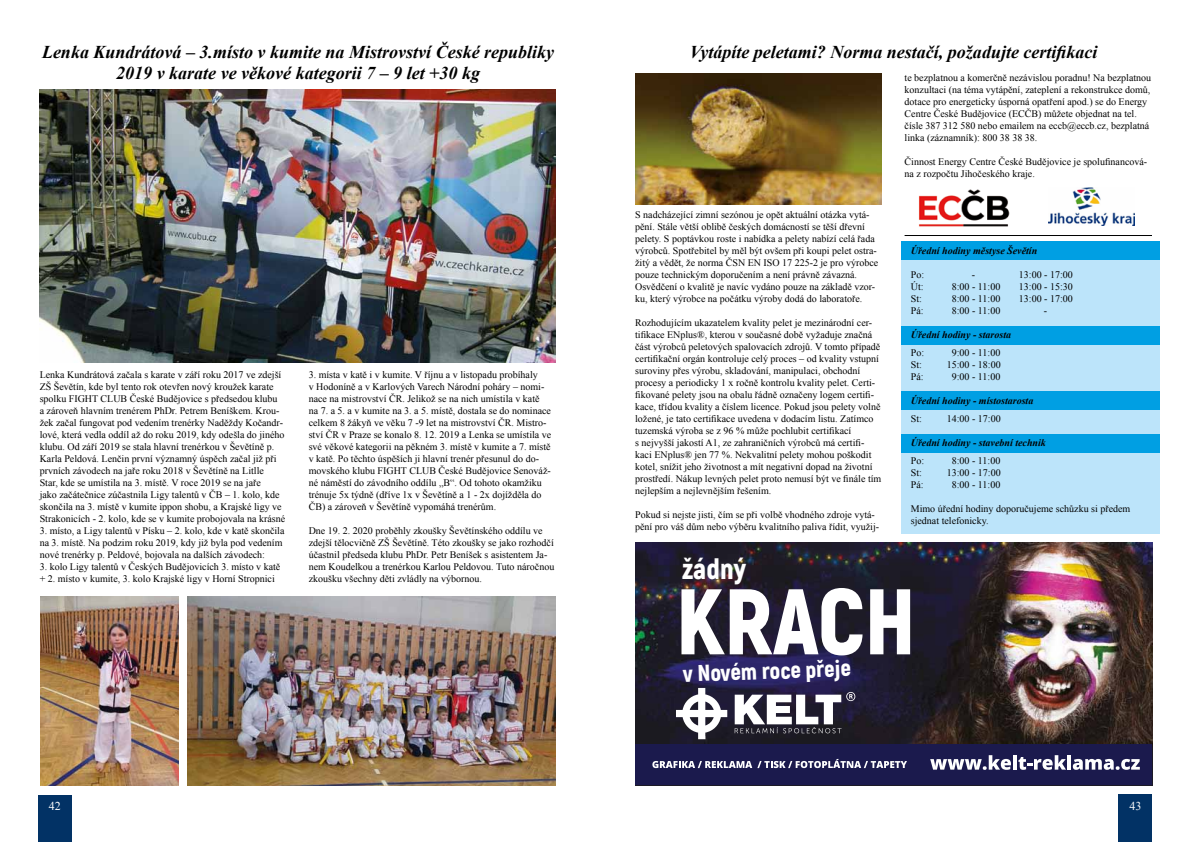
<style>
.page{position:relative;width:1191px;height:842px;background:#fff}
.page>*{position:absolute;margin:0;border:0;box-sizing:border-box;transform-origin:0 0}
.t1{font:900 92.9px "Akrobat";letter-spacing:-.005em;color:#fff}
.t2{font:900 28.6px "Akrobat";color:#fff}
.t3{font:900 22.8px "Akrobat";color:#fff}
.t4{font:italic 700 18px/21.6px "Times New Roman";color:#000;text-align:center}
.t5{font:12px "Times New Roman";color:#fff}
.t6{font:10px/12px "Times New Roman";color:#000}
.t7{font:italic 700 10px "Times New Roman";color:#000}
</style>
<div class="page">
<div style="left:38px;top:795px;width:34px;height:47px;background:#023265"></div>
<div style="left:1118px;top:794px;width:34px;height:48px;background:#023265"></div>
<img style="left:188px;top:597px;width:367px;height:188px">
<img style="left:40px;top:597px;width:139px;height:188px">
<img style="left:39px;top:89px;width:516px;height:274px">
<img style="left:919px;top:189px;width:91px;height:38px">
<img style="left:635px;top:74px;width:247px;height:130px">
<img style="left:1048px;top:188px;width:86px;height:38px">
<div style="left:901px;top:252px;width:258px;height:282px;background:#bce4fa"></div>
<div style="left:901px;top:241px;width:258px;height:19px;background:#009fe3"></div>
<div style="left:901px;top:326px;width:258px;height:19px;background:#009fe3"></div>
<div style="left:901px;top:391px;width:258px;height:19px;background:#009fe3"></div>
<div style="left:901px;top:434px;width:258px;height:18px;background:#009fe3"></div>
<hr style="left:904px;top:235px;width:248px;height:1px;background:#000">
<img style="left:635px;top:542px;width:517px;height:202px">
<svg style="left:676px;top:688px;width:51px;height:51px"></svg>
<svg style="left:734px;top:692px;width:121px;height:41px"></svg>
<div style="left:635px;top:744px;width:517px;height:41px;background:#1b1a4d"></div>
<svg style="left:652px;top:759px;width:255px;height:9px"></svg>
<svg style="left:930px;top:755px;width:81px;height:15px"></svg>
<hr style="left:1013px;top:755px;width:3px;height:15px;background:#fff">
<svg style="left:1018px;top:755px;width:48px;height:15px"></svg>
<hr style="left:1067px;top:755px;width:3px;height:15px;background:#fff">
<svg style="left:1072px;top:759px;width:67px;height:11px"></svg>
<h3 class="t4" style="left:42px;top:40px;width:514px">Lenka Kundrátová – 3.místo v kumite na Mistrovství České republiky<br>2019 v karate ve věkové kategorii 7 – 9 let +30 kg</h3>
<p class="t6" style="left:40px;top:369px;width:247px">Lenka Kundrátová začala s karate v září roku 2017 ve zdejší ZŠ Ševětín, kde byl tento rok otevřen nový kroužek karate spolku FIGHT CLUB České Budějovice s předsedou klubu<br>a zároveň hlavním trenérem PhDr. Petrem Beníškem. Krou&shy;žek začal fungovat pod vedením trenérky Naděždy Kočandr&shy;lové, která vedla oddíl až do roku 2019, kdy odešla do jiného klubu. Od září 2019 se stala hlavní trenérkou v Ševětíně p.<br>Karla Peldová. Lenčin první významný úspěch začal již při prvních závodech na jaře roku 2018 v Ševětíně na Litlle<br>Star, kde se umístila na 3. místě. V roce 2019 se na jaře<br>jako začátečnice zúčastnila Ligy talentů v ČB – 1. kolo, kde skončila na 3. místě v kumite ippon shobu, a Krajské ligy ve Strakonicích - 2. kolo, kde se v kumite probojovala na krásné</p>
<p class="t6" style="left:40px;top:525px;width:246px">3. místo, a Ligy talentů v Písku – 2. kolo, kde v katě skončila na 3. místě. Na podzim roku 2019, kdy již byla pod vedením nové trenérky p. Peldové, bojovala na dalších závodech:</p>
<p class="t6" style="left:40px;top:561px;width:242px">3. kolo Ligy talentů v Českých Budějovicích 3. místo v katě + 2. místo v kumite, 3. kolo Krajské ligy v Horní Stropnici</p>
<p class="t6" style="left:309px;top:369px;width:244px">3. místa v katě i v kumite. V říjnu a v listopadu probíhaly<br>v Hodoníně a v Karlových Varech Národní poháry – nomi&shy;nace na mistrovství ČR. Jelikož se na nich umístila v katě na 7. a 5. a v kumite na 3. a 5. místě, dostala se do nominace celkem 8 žákyň ve věku 7 -9 let na mistrovství ČR. Mistro&shy;ství ČR v Praze se konalo 8. 12. 2019 a Lenka se umístila ve své věkové kategorii na pěkném 3. místě v kumite a 7. místě v katě. Po těchto úspěších ji hlavní trenér přesunul do do&shy;movského klubu FIGHT CLUB České Budějovice Senováž&shy;né náměstí do závodního oddílu „B“. Od tohoto okamžiku trénuje 5x týdně (dříve 1x v Ševětíně a 1 - 2x dojížděla do ČB) a zároveň v Ševětíně vypomáhá trenérům.</p>
<p class="t6" style="left:309px;top:525px;width:247px">Dne 19. 2. 2020 proběhly zkoušky Ševětínského oddílu ve zdejší tělocvičně ZŠ Ševětíně. Této zkoušky se jako rozhodčí účastnil předseda klubu PhDr. Petr Beníšek s asistentem Ja&shy;nem Koudelkou a trenérkou Karlou Peldovou. Tuto náročnou zkoušku všechny děti zvládly na výbornou.</p>
<h3 class="t4" style="left:689px;top:40px;width:409px">Vytápíte peletami? Norma nestačí, požadujte certifikaci</h3>
<p class="t6" style="left:635px;top:209px;width:245px">S nadcházející zimní sezónou je opět aktuální otázka vytá&shy;pění. Stále větší oblibě českých domácností se těší dřevní pelety. S poptávkou roste i nabídka a pelety nabízí celá řada výrobců. Spotřebitel by měl být ovšem při koupi pelet ostra&shy;žitý a vědět, že norma ČSN EN ISO 17 225-2 je pro výrobce pouze technickým doporučením a není právně závazná.<br>Osvědčení o kvalitě je navíc vydáno pouze na základě vzor&shy;ku, který výrobce na počátku výroby dodá do laboratoře.</p>
<p class="t6" style="left:635px;top:317px;width:248px">Rozhodujícím ukazatelem kvality pelet je mezinárodní cer&shy;tifikace ENplus®, kterou v současné době vyžaduje značná část výrobců peletových spalovacích zdrojů. V tomto případě certifikační orgán kontroluje celý proces – od kvality vstupní suroviny přes výrobu, skladování, manipulaci, obchodní procesy a periodicky 1 x ročně kontrolu kvality pelet. Certi&shy;fikované pelety jsou na obalu řádně označeny logem certifi&shy;kace, třídou kvality a číslem licence. Pokud jsou pelety volně ložené, je tato certifikace uvedena v dodacím listu. Zatímco tuzemská výroba se z 96 % může pochlubit certifikací<br>s nejvyšší jakostí A1, ze zahraničních výrobců má certifi&shy;kaci ENplus® jen 77 %. Nekvalitní pelety mohou poškodit kotel, snížit jeho životnost a mít negativní dopad na životní prostředí. Nákup levných pelet proto nemusí být ve finále tím nejlepším a nejlevnějším řešením.</p>
<p class="t6" style="left:635px;top:509px;width:245px">Pokud si nejste jisti, čím se při volbě vhodného zdroje vytá&shy;pění pro váš dům nebo výběru kvalitního paliva řídit, využij-</p>
<h2 class="t2" style="left:682px;top:550px;width:65px">žádný</h2>
<p class="t6" style="left:904px;top:71px;width:248px">te bezplatnou a komerčně nezávislou poradnu! Na bezplatnou konzultaci (na téma vytápění, zateplení a rekonstrukce domů, dotace pro energeticky úsporná opatření apod.) se do Energy Centre České Budějovice (ECČB) můžete objednat na tel. čísle 387 312 580 nebo emailem na eccb@eccb.cz, bezplatná linka (záznamník): 800 38 38 38.</p>
<p class="t6" style="left:904px;top:155px;width:244px">Činnost Energy Centre České Budějovice je spolufinancová&shy;na z rozpočtu Jihočeského kraje.</p>
<p class="t7" style="left:911px;top:244px;width:128px">Úřední hodiny městyse Ševětín</p>
<p class="t6" style="left:911px;top:269px;width:15px">Po:</p>
<p class="t6" style="left:972px;top:269px;width:5px">-</p>
<p class="t6" style="left:1019px;top:269px;width:55px">13:00 - 17:00</p>
<p class="t6" style="left:911px;top:281px;width:14px">Út:</p>
<p class="t6" style="left:952px;top:281px;width:50px">8:00 - 11:00</p>
<p class="t6" style="left:1019px;top:281px;width:55px">13:00 - 15:30</p>
<p class="t6" style="left:911px;top:293px;width:13px">St:</p>
<p class="t6" style="left:952px;top:293px;width:50px">8:00 - 11:00</p>
<p class="t6" style="left:1019px;top:293px;width:55px">13:00 - 17:00</p>
<p class="t6" style="left:911px;top:305px;width:14px">Pá:</p>
<p class="t6" style="left:952px;top:305px;width:50px">8:00 - 11:00</p>
<p class="t6" style="left:1044px;top:305px;width:5px">-</p>
<p class="t7" style="left:911px;top:328px;width:102px">Úřední hodiny - starosta</p>
<p class="t6" style="left:911px;top:347px;width:15px">Po:</p>
<p class="t6" style="left:952px;top:347px;width:50px">9:00 - 11:00</p>
<p class="t6" style="left:911px;top:359px;width:13px">St:</p>
<p class="t6" style="left:947px;top:359px;width:55px">15:00 - 18:00</p>
<p class="t6" style="left:911px;top:371px;width:14px">Pá:</p>
<p class="t6" style="left:952px;top:371px;width:50px">9:00 - 11:00</p>
<p class="t7" style="left:911px;top:394px;width:124px">Úřední hodiny - místostarosta</p>
<p class="t6" style="left:911px;top:413px;width:13px">St:</p>
<p class="t6" style="left:947px;top:413px;width:55px">14:00 - 17:00</p>
<p class="t7" style="left:911px;top:436px;width:137px">Úřední hodiny - stavební technik</p>
<p class="t6" style="left:911px;top:455px;width:15px">Po:</p>
<p class="t6" style="left:952px;top:455px;width:50px">8:00 - 11:00</p>
<p class="t6" style="left:911px;top:467px;width:13px">St:</p>
<p class="t6" style="left:947px;top:467px;width:55px">13:00 - 17:00</p>
<p class="t6" style="left:911px;top:479px;width:14px">Pá:</p>
<p class="t6" style="left:952px;top:479px;width:50px">8:00 - 11:00</p>
<p class="t6" style="left:911px;top:503px;width:221px">Mimo úřední hodiny doporučujeme schůzku si předem sjednat telefonicky.</p>
<h1 class="t1" style="left:675px;top:561px;width:242px">KRACH</h1>
<h3 class="t3" style="left:682px;top:659px;width:169px;rotate:-2deg">v Novém roce přeje</h3>
<p class="t5" style="left:49px;top:798px;width:13px">42</p>
<p class="t5" style="left:1129px;top:797px;width:13px">43</p>
</div>
